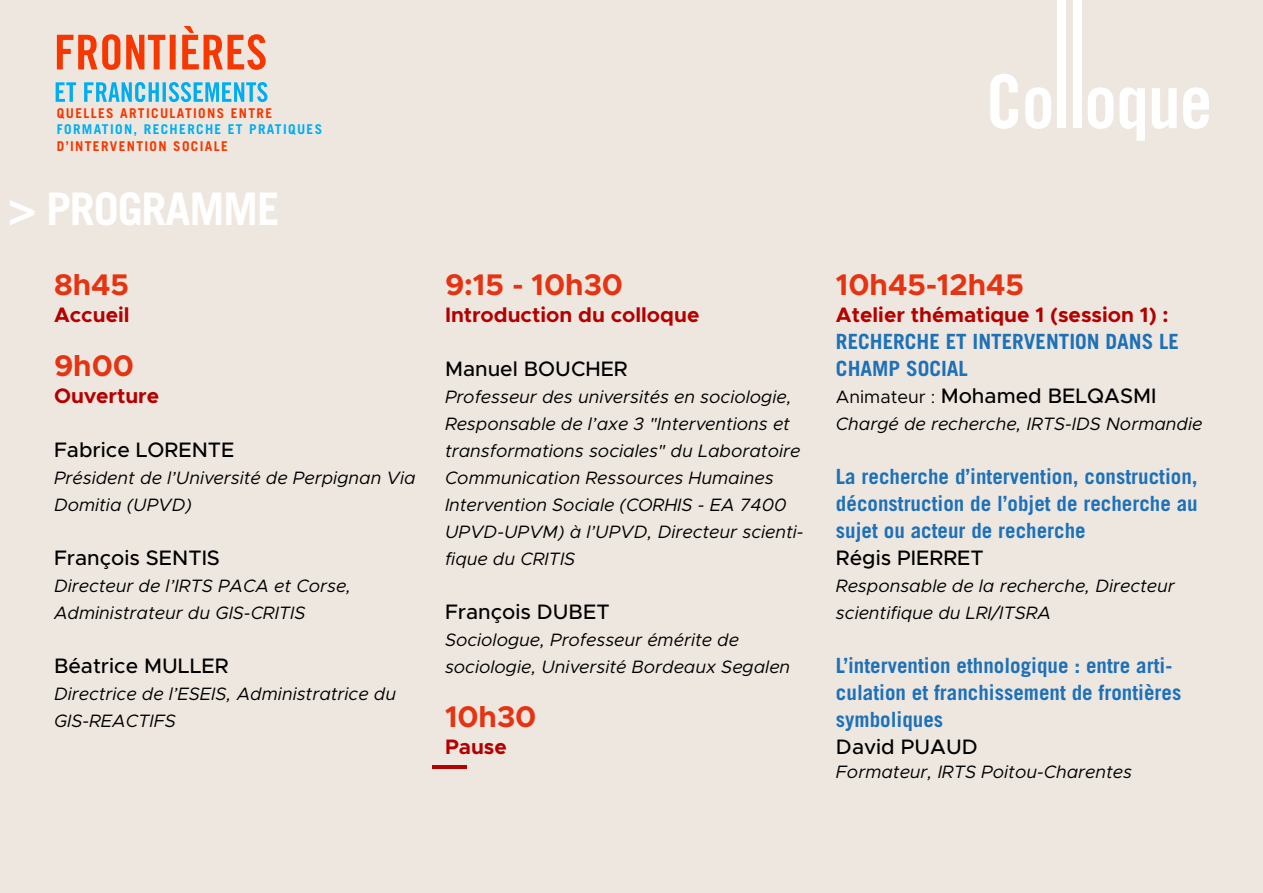
<style>
.page{position:relative;width:1263px;height:893px;background:#eee7e0}
.page>*{position:absolute;margin:0;border:0;box-sizing:border-box;transform-origin:0 0}
.t1{font:700 45px "Trade Gothic";letter-spacing:-.025em;color:#fff}
.t2{font:700 30px "Metropolis";color:#e63312}
.t3{font:700 21px/27px "Trade Gothic";color:#1d71b8}
.t4{font:500 21px "Metropolis";color:#000}
.t5{font:700 21px "Metropolis";color:#b50000}
.t6{font:italic 18px/27px "Metropolis";color:#000}
.t7{font:700 13.5px "Trade Gothic";letter-spacing:.1em;color:#f63700}
.t8{font:700 13.5px "Trade Gothic";letter-spacing:.1em;color:#00aeef}
.s1{font-family:"Metropolis";color:#b50000}
.s2{font-weight:400;font-size:18px}
</style>
<div class="page">
<svg style="left:56px;top:82px;width:211px;height:20px"></svg>
<svg style="left:57px;top:26px;width:209px;height:44px"></svg>
<svg style="left:990px;top:74px;width:28px;height:55px"></svg>
<svg style="left:1025px;top:87px;width:26px;height:42px"></svg>
<div style="left:1057px;top:0;width:9px;height:128px;background:#fff"></div>
<div style="left:1073px;top:0;width:8px;height:128px;background:#fff"></div>
<svg style="left:1088px;top:87px;width:25px;height:42px"></svg>
<svg style="left:1119px;top:87px;width:26px;height:54px"></svg>
<svg style="left:1152px;top:88px;width:25px;height:41px"></svg>
<svg style="left:1183px;top:87px;width:26px;height:42px"></svg>
<hr style="left:432px;top:765px;width:34px;height:3px;background:#b50000">
<p class="t7" style="left:57px;top:105px;width:217px">QUELLES ARTICULATIONS ENTRE</p>
<p class="t8" style="left:57px;top:121px;width:267px">FORMATION, RECHERCHE ET PRATIQUES</p>
<p class="t7" style="left:57px;top:138px;width:172px">D’INTERVENTION SOCIALE</p>
<p class="t1" style="left:9px;top:181px;width:272px">&gt; PROGRAMME</p>
<p class="t2" style="left:54px;top:265px;width:77px">8h45</p>
<p class="t5" style="left:54px;top:301px;width:77px">Accueil</p>
<p class="t2" style="left:54px;top:346px;width:82px">9h00</p>
<p class="t5" style="left:54px;top:382px;width:107px">Ouverture</p>
<p class="t4" style="left:54px;top:436px;width:182px">Fabrice LORENTE</p>
<p class="t6" style="left:54px;top:464px;width:363px">Président de l’Université de Perpignan Via<br>Domitia (UPVD)</p>
<p class="t4" style="left:54px;top:544px;width:167px">François SENTIS</p>
<p class="t6" style="left:54px;top:572px;width:299px">Directeur de l’IRTS PACA et Corse,<br>Administrateur du GIS-CRITIS</p>
<p class="t4" style="left:54px;top:652px;width:176px">Béatrice MULLER</p>
<p class="t6" style="left:54px;top:680px;width:344px">Directrice de l’ESEIS, Administratrice du<br>GIS-REACTIFS</p>
<p class="t2" style="left:445px;top:265px;width:180px">9:15 - 10h30</p>
<p class="t5" style="left:445px;top:301px;width:256px">Introduction du colloque</p>
<p class="t4" style="left:445px;top:355px;width:184px">Manuel BOUCHER</p>
<p class="t6" style="left:445px;top:383px;width:360px">Professeur des universités en sociologie, Responsable de l’axe 3 "Interventions et transformations sociales" du Laboratoire Communication Ressources Humaines Intervention Sociale (CORHIS - EA 7400<br>UPVD-UPVM) à l’UPVD, Directeur scienti&shy;fique du CRITIS</p>
<p class="t4" style="left:445px;top:598px;width:166px">François DUBET</p>
<p class="t6" style="left:445px;top:626px;width:347px">Sociologue, Professeur émérite de sociologie, Université Bordeaux Segalen</p>
<p class="t2" style="left:445px;top:697px;width:93px">10h30</p>
<p class="t5" style="left:445px;top:733px;width:63px">Pause</p>
<p class="t2" style="left:836px;top:265px;width:190px">10h45-12h45</p>
<p class="t3" style="left:836px;top:300px;width:345px"><span class="s1">Atelier thématique 1 (session 1) :<br></span>RECHERCHE ET INTERVENTION DANS LE<br>CHAMP SOCIAL</p>
<p class="t4" style="left:836px;top:382px;width:322px"><span class="s2">Animateur :</span> Mohamed BELQASMI</p>
<p class="t6" style="left:836px;top:410px;width:368px">Chargé de recherche, IRTS-IDS Normandie</p>
<p class="t3" style="left:836px;top:462px;width:363px;text-align:justify">La recherche d’intervention, construction, déconstruction de l’objet de recherche au sujet ou acteur de recherche</p>
<p class="t4" style="left:836px;top:544px;width:149px">Régis PIERRET</p>
<p class="t6" style="left:836px;top:572px;width:340px">Responsable de la recherche, Directeur scientifique du LRI/ITSRA</p>
<p class="t3" style="left:836px;top:651px;width:347px">L’intervention ethnologique : entre arti&shy;culation et franchissement de frontières symboliques</p>
<p class="t4" style="left:836px;top:733px;width:143px">David PUAUD</p>
<p class="t6" style="left:836px;top:758px;width:297px">Formateur, IRTS Poitou-Charentes</p>
</div>
